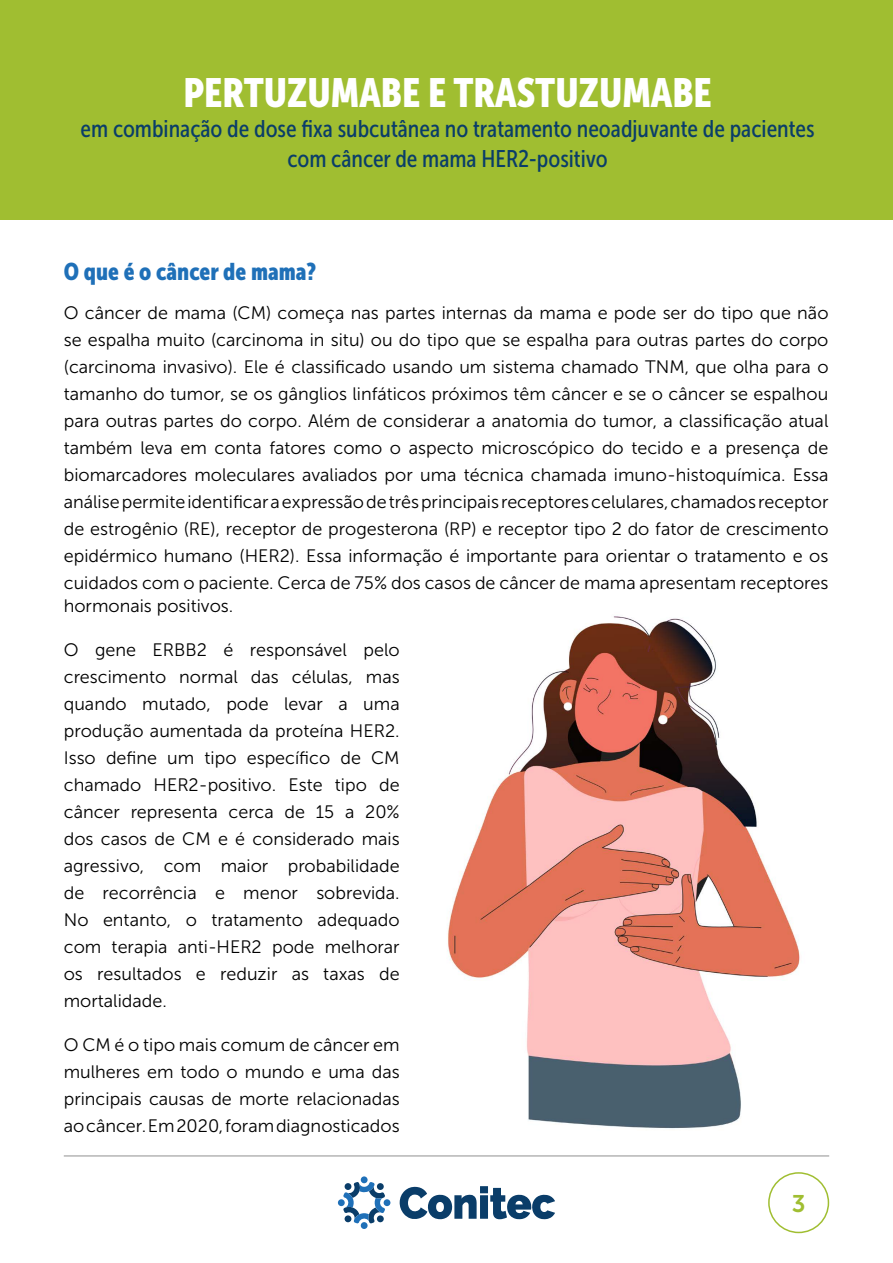
<style>
.page{position:relative;width:893px;height:1263px;background:#fff}
.page>*{position:absolute;margin:0;border:0;box-sizing:border-box;transform-origin:0 0}
.t1{font:40.5px "Museo Sans Cond 900";color:#fff}
.t2{font:24px/30px "Museo Sans Cond 500";color:#0a3d69;text-align:center}
.t3{font:24px "Museo Sans Cond 900";color:#1f70b8}
.t4{font:24px "Museo Sans 700";color:#a0be31}
.t5{font:18px/27px "Museo Sans 300";color:#000;text-align:justify}
</style>
<div class="page">
<hr style="left:64px;top:1155px;width:765px;height:2px;background:#b5b5b5">
<svg style="left:400px;top:1186px;width:155px;height:33px"></svg>
<div style="left:361px;top:1176px;width:7px;height:7px;background:#1f70b8;border-radius:50%"></div>
<div style="left:384px;top:1199px;width:6px;height:7px;background:#1f70b8;border-radius:50%"></div>
<div style="left:338px;top:1199px;width:7px;height:7px;background:#1f70b8;border-radius:50%"></div>
<div style="left:361px;top:1222px;width:7px;height:7px;background:#1f70b8;border-radius:50%"></div>
<svg style="left:343px;top:1182px;width:42px;height:41px"></svg>
<div style="left:768px;top:1172px;width:61px;height:61px;border:2px solid #a0be31;border-radius:50%"></div>
<div style="left:0;top:0;width:892px;height:220px;background:#a0be31"></div>
<img style="left:447px;top:616px;width:353px;height:513px">
<h1 class="t1" style="left:183px;top:70px;width:530px">PERTUZUMABE E TRASTUZUMABE</h1>
<h2 class="t2" style="left:81px;top:114px;width:736px">em combinação de dose fixa subcutânea no tratamento neoadjuvante de pacientes com câncer de mama HER2-positivo</h2>
<h2 class="t3" style="left:64px;top:258px;width:254px">O que é o câncer de mama?</h2>
<p class="t5" style="left:64px;top:299px;width:766px">O câncer de mama (CM) começa nas partes internas da mama e pode ser do tipo que não se espalha muito (carcinoma in situ) ou do tipo que se espalha para outras partes do corpo (carcinoma invasivo). Ele é classificado usando um sistema chamado TNM, que olha para o tamanho do tumor, se os gânglios linfáticos próximos têm câncer e se o câncer se espalhou para outras partes do corpo. Além de considerar a anatomia do tumor, a classificação atual também leva em conta fatores como o aspecto microscópico do tecido e a presença de biomarcadores moleculares avaliados por uma técnica chamada imuno-histoquímica. Essa análise permite identificar a expressão de três principais receptores celulares, chamados receptor de estrogênio (RE), receptor de progesterona (RP) e receptor tipo 2 do fator de crescimento epidérmico humano (HER2). Essa informação é importante para orientar o tratamento e os cuidados com o paciente. Cerca de 75% dos casos de câncer de mama apresentam receptores</p>
<p class="t5" style="left:64px;top:592px;width:171px">hormonais positivos.</p>
<p class="t5" style="left:64px;top:636px;width:337px">O gene ERBB2 é responsável pelo crescimento normal das células, mas quando mutado, pode levar a uma produção aumentada da proteína HER2.<br>Isso define um tipo específico de CM chamado HER2-positivo. Este tipo de câncer representa cerca de 15 a 20% dos casos de CM e é considerado mais agressivo, com maior probabilidade de recorrência e menor sobrevida.<br>No entanto, o tratamento adequado com terapia anti-HER2 pode melhorar os resultados e reduzir as taxas de mortalidade.</p>
<p class="t5" style="left:64px;top:1031px;width:337px">O CM é o tipo mais comum de câncer em mulheres em todo o mundo e uma das principais causas de morte relacionadas ao câncer. Em 2020, foram diagnosticados</p>
<h2 class="t4" style="left:792px;top:1190px;width:15px">3</h2>
</div>
